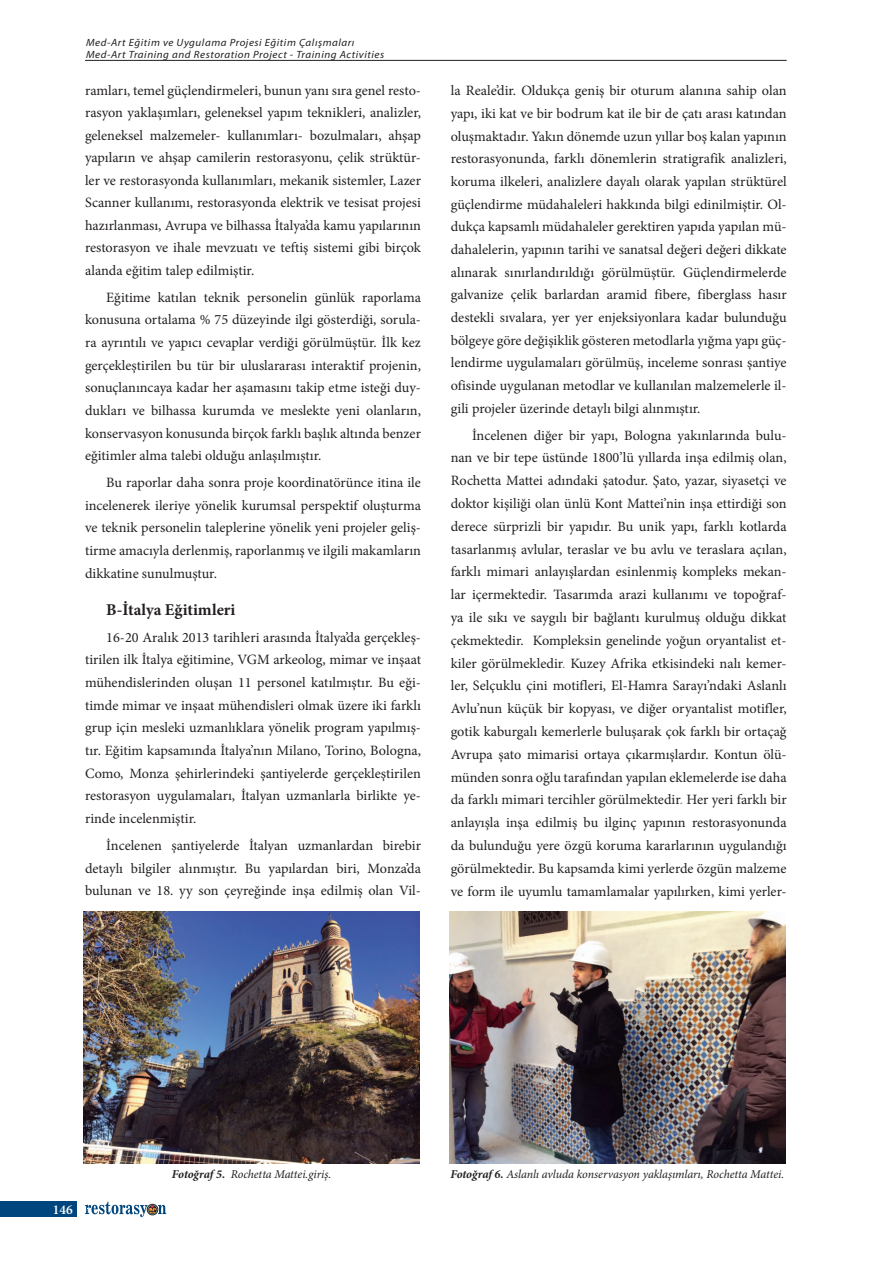
<style>
.page{position:relative;width:893px;height:1263px;background:#fff}
.page>*{position:absolute;margin:0;border:0;box-sizing:border-box;transform-origin:0 0}
.BAŞLIK_1{font:700 16.5px "Minion Pro";color:#231f20}
.METİN_TEMEL{font:14.25px/22.6px "Minion Pro";color:#231f20;text-align:justify}
.t1{font:600 13.5px "Minion Pro";color:#fff}
.ResimAlti{font:italic 12px "Minion Pro";letter-spacing:-.005em;color:#231f20}
.t2{font:italic 10.5px/12px "Myriad Pro";letter-spacing:.05em;color:#231f20;scale:1.05 1}
.s1{color:#7f7f7f}
.s2{font-weight:700}
</style>
<div class="page">
<div style="left:0;top:1202px;width:77px;height:15px;background:#00467e"></div>
<svg style="left:85px;top:1201px;width:81px;height:16px"></svg>
<hr style="left:85px;top:60px;width:702px;height:1px;background:#231f20">
<img style="left:449px;top:912px;width:336px;height:252px">
<img style="left:84px;top:912px;width:336px;height:252px">
<p class="t2" style="left:86px;top:36px;width:285px">Med-Art Eğitim ve Uygulama Projesi Eğitim Çalışmaları<br>Med-Art Training and Restoration Project - Training Activities</p>
<p class="METİN_TEMEL" style="left:85px;top:80px;width:337px">ramları, temel güçlendirmeleri, bunun yanı sıra genel resto&shy;rasyon yaklaşımları, geleneksel yapım teknikleri, analizler, geleneksel malzemeler- kullanımları- bozulmaları, ahşap yapıların ve ahşap camilerin restorasyonu, çelik strüktür&shy;ler ve restorasyonda kullanımları, mekanik sistemler, Lazer Scanner kullanımı, restorasyonda elektrik ve tesisat projesi hazırlanması, Avrupa ve bilhassa İtalya’da kamu yapılarının restorasyon ve ihale mevzuatı ve teftiş sistemi gibi birçok alanda eğitim talep edilmiştir.</p>
<p class="METİN_TEMEL" style="left:85px;top:286px;width:337px;text-indent:21px">Eğitime katılan teknik personelin günlük raporlama konusuna ortalama % 75 düzeyinde ilgi gösterdiği, sorula&shy;ra ayrıntılı ve yapıcı cevaplar verdiği görülmüştür. İlk kez gerçekleştirilen bu tür bir uluslararası interaktif projenin, sonuçlanıncaya kadar her aşamasını takip etme isteği duy&shy;dukları ve bilhassa kurumda ve meslekte yeni olanların, konservasyon konusunda birçok farklı başlık altında benzer eğitimler alma talebi olduğu anlaşılmıştır.</p>
<p class="METİN_TEMEL" style="left:85px;top:471px;width:337px;text-indent:21px">Bu raporlar daha sonra proje koordinatörünce itina ile incelenerek ileriye yönelik kurumsal perspektif oluşturma ve teknik personelin taleplerine yönelik yeni projeler geliş&shy;tirme amacıyla derlenmiş, raporlanmış ve ilgili makamların dikkatine sunulmuştur.</p>
<p class="BAŞLIK_1" style="left:106px;top:598px;width:131px">B-İtalya Eğitimleri</p>
<p class="METİN_TEMEL" style="left:85px;top:626px;width:337px;text-indent:21px">16-20 Aralık 2013 tarihleri arasında İtalya’da gerçekleş&shy;tirilen ilk İtalya eğitimine, VGM arkeolog, mimar ve inşaat mühendislerinden oluşan 11 personel katılmıştır. Bu eği&shy;timde mimar ve inşaat mühendisleri olmak üzere iki farklı grup için mesleki uzmanlıklara yönelik program yapılmış&shy;tır. Eğitim kapsamında İtalya’nın Milano, Torino, Bologna, Como, Monza şehirlerindeki şantiyelerde gerçekleştirilen restorasyon uygulamaları, İtalyan uzmanlarla birlikte ye&shy;rinde incelenmiştir.</p>
<p class="METİN_TEMEL" style="left:85px;top:834px;width:337px;text-indent:21px">İncelenen şantiyelerde İtalyan uzmanlardan birebir detaylı bilgiler alınmıştır. Bu yapılardan biri, Monza’da bulunan ve 18. yy son çeyreğinde inşa edilmiş olan Vil-</p>
<p class="METİN_TEMEL" style="left:451px;top:80px;width:337px">la Reale’dir. Oldukça geniş bir oturum alanına sahip olan yapı, iki kat ve bir bodrum kat ile bir de çatı arası katından oluşmaktadır. Yakın dönemde uzun yıllar boş kalan yapının restorasyonunda, farklı dönemlerin stratigrafik analizleri, koruma ilkeleri, analizlere dayalı olarak yapılan strüktürel güçlendirme müdahaleleri hakkında bilgi edinilmiştir. Ol&shy;dukça kapsamlı müdahaleler gerektiren yapıda yapılan mü&shy;dahalelerin, yapının tarihi ve sanatsal değeri değeri dikkate alınarak sınırlandırıldığı görülmüştür. Güçlendirmelerde galvanize çelik barlardan aramid fibere, fiberglass hasır destekli sıvalara, yer yer enjeksiyonlara kadar bulunduğu bölgeye göre değişiklik gösteren metodlarla yığma yapı güç&shy;lendirme uygulamaları görülmüş, inceleme sonrası şantiye ofisinde uygulanan metodlar ve kullanılan malzemelerle il&shy;gili projeler üzerinde detaylı bilgi alınmıştır.</p>
<p class="METİN_TEMEL" style="left:451px;top:424px;width:337px;text-indent:21px">İncelenen diğer bir yapı, Bologna yakınlarında bulu&shy;nan ve bir tepe üstünde 1800’lü yıllarda inşa edilmiş olan, Rochetta Mattei adındaki şatodur. Şato, yazar, siyasetçi ve doktor kişiliği olan ünlü Kont Mattei’nin inşa ettirdiği son derece sürprizli bir yapıdır. Bu unik yapı, farklı kotlarda tasarlanmış avlular, teraslar ve bu avlu ve teraslara açılan, farklı mimari anlayışlardan esinlenmiş kompleks mekan&shy;lar içermektedir. Tasarımda arazi kullanımı ve topoğraf&shy;ya ile sıkı ve saygılı bir bağlantı kurulmuş olduğu dikkat çekmektedir. Kompleksin genelinde yoğun oryantalist et&shy;kiler görülmekledir<span class="s1">.</span> Kuzey Afrika etkisindeki nalı kemer&shy;ler, Selçuklu çini motifleri, El-Hamra Sarayı’ndaki Aslanlı Avlu’nun küçük bir kopyası, ve diğer oryantalist motifler, gotik kaburgalı kemerlerle buluşarak çok farklı bir ortaçağ Avrupa şato mimarisi ortaya çıkarmışlardır. Kontun ölü&shy;münden sonra oğlu tarafından yapılan eklemelerde ise daha da farklı mimari tercihler görülmektedir<span class="s1">.</span> Her yeri farklı bir anlayışla inşa edilmiş bu ilginç yapının restorasyonunda da bulunduğu yere özgü koruma kararlarının uygulandığı görülmektedir. Bu kapsamda kimi yerlerde özgün malzeme ve form ile uyumlu tamamlamalar yapılırken, kimi yerler-</p>
<p class="t1" style="left:53px;top:1200px;width:21px">146</p>
<p class="ResimAlti" style="left:172px;top:1166px;width:161px"><span class="s2">Fotoğraf 5.</span> Rochetta Mattei.giriş.</p>
<p class="ResimAlti" style="left:450px;top:1166px;width:335px"><span class="s2">Fotoğraf 6.</span> Aslanlı avluda konservasyon yaklaşımları, Rochetta Mattei.</p>
</div>
